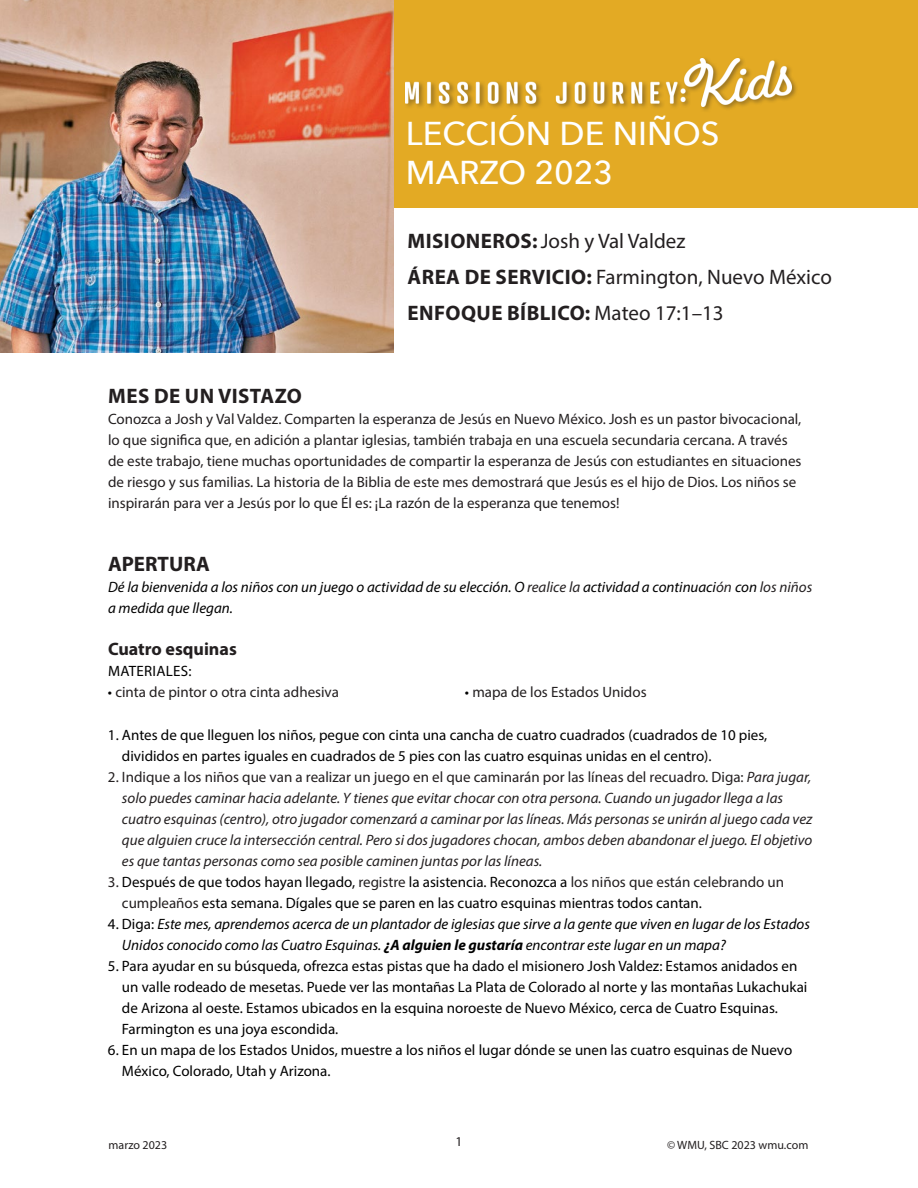
<style>
.page{position:relative;width:918px;height:1188px;background:#fff}
.page>*{position:absolute;margin:0;border:0;box-sizing:border-box;transform-origin:0 0}
.t1{font:500 33px/39px "Avenir Next";color:#fff}
.t2{font:21px/36px "Myriad Pro";color:#231f20}
.t3{font:700 21px "Myriad Pro";letter-spacing:.01em;color:#231f20}
.t4{font:700 18px "Myriad Pro";color:#231f20}
.t5{font:15px/21px "Myriad Pro";color:#000}
.t6{font:15px/21px "Myriad Pro";color:#231f20}
.t7{font:italic 15px/21px "Myriad Pro";color:#231f20}
.t8{font:italic 15px/21px "Myriad Pro";color:#000}
.t9{font:15px "Myriad Pro";letter-spacing:.02em;color:#000}
.t10{font:13.5px "Myriad Pro";color:#231f20}
.t11{font:12px "Myriad Pro";color:#231f20}
.s1{font-weight:700}
.s2{color:#231f20}
.s3{color:#000}
.s4{font-style:normal}
</style>
<div class="page">
<div style="left:394px;top:0;width:524px;height:207px;background:#e3aa24"></div>
<div style="left:404px;top:56px;width:394px;height:57px;background:#231f20;opacity:.44"></div>
<img style="left:406px;top:58px;width:385px;height:48px">
<img style="left:0;top:0;width:394px;height:352px">
<h1 class="t1" style="left:406px;top:113px;width:315px">LECCIÓN DE NIÑOS<br>MARZO 2023</h1>
<h2 class="t2" style="left:408px;top:222px;width:426px"><span class="s1">MISIONEROS:</span>Josh y Val Valdez<br><span class="s1">ÁREA DE SERVICIO:</span> Farmington, Nuevo México<br><span class="s1">ENFOQUE BÍBLICO:</span> Mateo 17:1–13</h2>
<h2 class="t3" style="left:108px;top:382px;width:195px">MES DE UN VISTAZO</h2>
<p class="t6" style="left:108px;top:408px;width:695px">Conozca a Josh y Val Valdez. Comparten la esperanza de Jesús en Nuevo México. Josh es un pastor bivocacional, lo que significa que, en adición a plantar iglesias, también trabaja en una escuela secundaria cercana. A través de este trabajo, tiene muchas oportunidades de compartir la esperanza de Jesús con estudiantes en situaciones de riesgo y sus familias. La historia de la Biblia de este mes demostrará que Jesús es el hijo de Dios. Los niños se inspirarán para ver a Jesús por lo que Él es: ¡La razón de la esperanza que tenemos!</p>
<h2 class="t3" style="left:108px;top:550px;width:103px">APERTURA</h2>
<p class="t8" style="left:108px;top:576px;width:706px">Dé la bienvenida a los niños con un juego o actividad de su elección. O <span class="s2">realice la</span> actividad a continuaci<span class="s2">ón</span> con <span class="s2">los niños </span>a medida que llegan.</p>
<p class="t4" style="left:108px;top:637px;width:130px">Cuatro esquinas</p>
<p class="t9" style="left:108px;top:662px;width:85px">MATERIALES:</p>
<p class="t6" style="left:108px;top:681px;width:233px"><span class="s3">•</span> cinta de pintor o otra cinta adhesiva</p>
<p class="t6" style="left:465px;top:681px;width:183px"><span class="s3">•</span> mapa de los Estados Unidos</p>
<p class="t5" style="left:122px;top:724px;width:647px;text-indent:-14px">1. Antes de que lleguen los niños, pegue con cinta una cancha de cuatro cuadrados (cuadrados de 10 pies, divididos en partes iguales en cuadrados de 5 pies con las cuatro esquinas unidas en el centro).</p>
<p class="t7" style="left:122px;top:766px;width:692px;text-indent:-14px"><span class="s4">2. Indique a los niños que van a realizar un juego en el que caminarán por las líneas del recuadro. Diga:</span> Para jugar, solo puedes caminar hacia adelante. Y tienes que evitar chocar con otra persona. Cuando un jugador llega a las cuatro esquinas (centro), otro jugador comenzará a caminar por las líneas. Más personas se unirán al juego cada vez que alguien cruce la intersección central. Pero si dos jugadores chocan, ambos deben abandonar el juego. El objetivo es que tantas personas como sea posible caminen juntas por las líneas.</p>
<p class="t5" style="left:122px;top:871px;width:664px;text-indent:-14px"><span class="s2">3.</span> Después de que todos hayan llegado, <span class="s2">registre</span> la asistencia. Reconozca a <span class="s2">los niños que están celebrando un cumpleaños</span> esta semana. Dígales que se paren en las cuatro esquinas mientras todos cantan.</p>
<p class="t8" style="left:122px;top:913px;width:690px;text-indent:-14px"><span class="s4">4. Diga:</span> Este mes, aprendemos acerca de un plantador de iglesias que sirve a la gente que viven en lugar de los Estados<br>Unidos conocido como las Cuatro Esquinas. <span class="s1">¿A alguien le gustaría</span> encontrar este lugar en un mapa?</p>
<p class="t5" style="left:122px;top:955px;width:687px;text-indent:-14px">5. Para ayudar en su búsqueda, ofrezca estas pistas que ha dado el misionero Josh Valdez: Estamos anidados en un valle rodeado de mesetas. Puede ver las montañas La Plata de Colorado al norte y las montañas Lukachukai de Arizona al oeste. Estamos ubicados en la esquina noroeste de Nuevo México, cerca de Cuatro Esquinas.<br>Farmington es una joya escondida.</p>
<p class="t5" style="left:122px;top:1039px;width:672px;text-indent:-14px">6. En un mapa de los Estados Unidos, muestre a los niños el lugar dónde se unen las cuatro esquinas de Nuevo<br>México, Colorado, Utah y Arizona.</p>
<p class="t11" style="left:109px;top:1137px;width:60px">marzo 2023</p>
<p class="t10" style="left:456px;top:1133px;width:8px">1</p>
<p class="t11" style="left:667px;top:1137px;width:143px">© WMU, SBC 2023 wmu.com</p>
</div>
